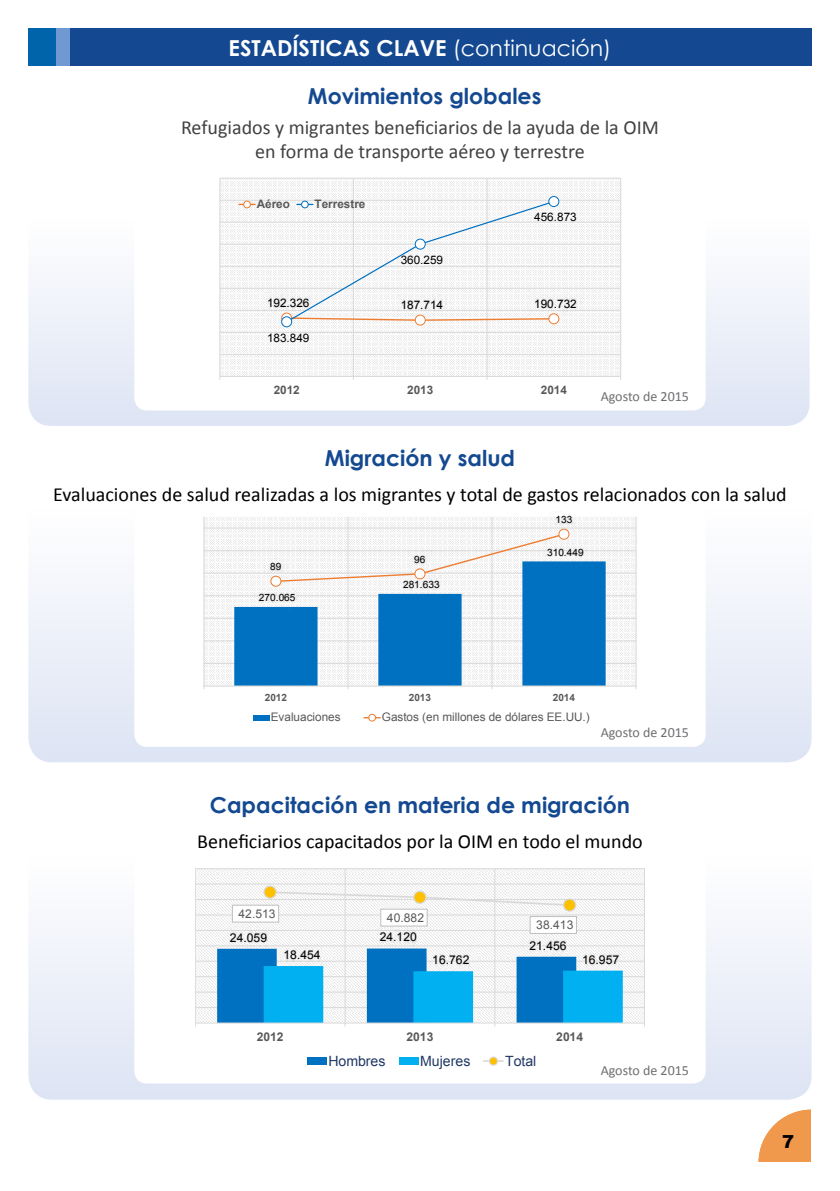
<style>
.page{position:relative;width:840px;height:1191px;background:#fff}
.page>*{position:absolute;margin:0;border:0;box-sizing:border-box;transform-origin:0 0}
.t1{font:700 22px "Century Gothic";color:#144991}
.t2{font:700 22px "Century Gothic";color:#fff}
.t3{font:20px "Calibri";color:#000}
.t4{font:20px/24px "Calibri";color:#414042;text-align:center}
.t5{font:900 18px "Arial";color:#000}
.t6{font:14.2px "Arial";color:#203864}
.t7{font:14px "Calibri";color:#6d6e71}
.t8{font:12px "Arial";letter-spacing:.005em;color:#000}
.t9{font:12px "Arial";letter-spacing:.005em;color:#595959}
.t10{font:700 12px "Arial";letter-spacing:.005em;color:#595959}
.t11{font:11.8px "Arial";color:#595959}
.t12{font:11.8px "Arial";color:#000}
.t13{font:700 11.8px "Arial";color:#595959}
.t14{font:10px "Arial";letter-spacing:.005em;color:#000}
.t15{font:700 10px "Arial";letter-spacing:.005em;color:#595959}
.s1{font-weight:400}
</style>
<div class="page">
<div style="left:28px;top:824px;width:783px;height:275px;background:linear-gradient(to bottom,#fff,#dde4f4);border-radius:24px"></div>
<div style="left:134px;top:838px;width:571px;height:245px;background:#fff;border-radius:13px"></div>
<div style="left:28px;top:474px;width:783px;height:288px;background:linear-gradient(to bottom,#fff,#dde4f4);border-radius:24px"></div>
<div style="left:134px;top:488px;width:571px;height:259px;background:#fff;border-radius:13px"></div>
<div style="left:28px;top:191px;width:781px;height:235px;background:linear-gradient(to bottom,#fff,#dde4f4);border-radius:23px"></div>
<svg style="left:758px;top:1109px;width:53px;height:53px"></svg>
<div style="left:28px;top:28px;width:783px;height:38px;background:#144991"></div>
<div style="left:52px;top:28px;width:17px;height:38px;background:#6f99d0"></div>
<div style="left:28px;top:28px;width:27px;height:38px;background:#0064aa"></div>
<div style="left:134px;top:152px;width:571px;height:258px;background:#fff;border-radius:13px"></div>
<div style="left:220px;top:178px;width:400px;height:198px;background:linear-gradient(to right,#f6f6f6,#f7f7f7)"></div>
<hr style="left:220px;top:354px;width:400px;height:1px;background:#d9d9d9">
<hr style="left:220px;top:332px;width:400px;height:1px;background:#d9d9d9">
<hr style="left:220px;top:310px;width:400px;height:1px;background:#d9d9d9">
<hr style="left:220px;top:288px;width:400px;height:1px;background:#d9d9d9">
<hr style="left:220px;top:266px;width:400px;height:1px;background:#d9d9d9">
<hr style="left:220px;top:244px;width:400px;height:1px;background:#d9d9d9">
<hr style="left:220px;top:222px;width:400px;height:1px;background:#d9d9d9">
<hr style="left:220px;top:200px;width:400px;height:1px;background:#d9d9d9">
<hr style="left:220px;top:178px;width:400px;height:1px;background:#d9d9d9">
<hr style="left:219px;top:178px;width:1px;height:198px;background:#d9d9d9">
<hr style="left:353px;top:178px;width:1px;height:198px;background:#d9d9d9">
<hr style="left:486px;top:178px;width:1px;height:198px;background:#d9d9d9">
<hr style="left:620px;top:178px;width:1px;height:198px;background:#d9d9d9">
<hr style="left:220px;top:376px;width:400px;height:1px;background:#d9d9d9">
<div style="left:281px;top:312px;width:11px;height:11px;border:1px solid #ed7d31;border-radius:50%"></div>
<div style="left:415px;top:315px;width:10px;height:10px;background:#ef9659;border-radius:50%"></div>
<div style="left:414px;top:314px;width:11px;height:11px;border:1px solid #ed7d31;border-radius:50%"></div>
<div style="left:548px;top:314px;width:10px;height:10px;background:#fff;border-radius:50%"></div>
<div style="left:548px;top:313px;width:11px;height:11px;border:1px solid #ed7d31;border-radius:50%"></div>
<div style="left:281px;top:317px;width:10px;height:10px;background:#fff;border-radius:50%"></div>
<div style="left:281px;top:316px;width:11px;height:11px;border:1px solid #0070c0;border-radius:50%"></div>
<svg style="left:548px;top:196px;width:10px;height:10px"></svg>
<div style="left:548px;top:196px;width:11px;height:11px;border:1px solid #0070c0;border-radius:50%"></div>
<img style="left:258px;top:290px;width:27px;height:28px">
<img style="left:260px;top:292px;width:25px;height:24px">
<img style="left:555px;top:291px;width:33px;height:28px">
<img style="left:555px;top:293px;width:31px;height:24px">
<div style="left:243px;top:201px;width:7px;height:7px;background:#fff;border-radius:50%"></div>
<div style="left:243px;top:201px;width:8px;height:7px;border:1px solid #ed7d31;border-radius:50%"></div>
<svg style="left:285px;top:200px;width:270px;height:123px"></svg>
<div style="left:301px;top:201px;width:7px;height:7px;background:#fff;border-radius:50%"></div>
<div style="left:301px;top:201px;width:7px;height:7px;border:1px solid #0070c0;border-radius:50%"></div>
<svg style="left:195px;top:868px;width:449px;height:198px"></svg>
<svg style="left:204px;top:517px;width:431px;height:168px"></svg>
<hr style="left:204px;top:663px;width:431px;height:1px;background:#d9d9d9">
<hr style="left:204px;top:640px;width:431px;height:1px;background:#d9d9d9">
<hr style="left:204px;top:618px;width:431px;height:1px;background:#d9d9d9">
<hr style="left:204px;top:595px;width:431px;height:1px;background:#d9d9d9">
<hr style="left:204px;top:573px;width:431px;height:1px;background:#d9d9d9">
<hr style="left:204px;top:550px;width:431px;height:1px;background:#d9d9d9">
<hr style="left:204px;top:528px;width:431px;height:1px;background:#d9d9d9">
<hr style="left:203px;top:517px;width:1px;height:169px;background:#d9d9d9">
<hr style="left:347px;top:517px;width:1px;height:169px;background:#d9d9d9">
<hr style="left:491px;top:517px;width:1px;height:169px;background:#d9d9d9">
<hr style="left:635px;top:517px;width:1px;height:169px;background:#d9d9d9">
<svg style="left:234px;top:561px;width:371px;height:124px;fill:#0070c0"></svg>
<hr style="left:204px;top:685px;width:431px;height:1px;background:#d9d9d9">
<svg style="left:274px;top:532px;width:291px;height:51px"></svg>
<div style="left:271px;top:576px;width:10px;height:10px;background:#fff;border-radius:50%"></div>
<div style="left:270px;top:575px;width:11px;height:12px;border:1px solid #ed7d31;border-radius:50%"></div>
<div style="left:414px;top:569px;width:11px;height:10px;background:#fff;border-radius:50%"></div>
<div style="left:414px;top:568px;width:11px;height:11px;border:1px solid #ed7d31;border-radius:50%"></div>
<div style="left:558px;top:529px;width:10px;height:10px;background:#fff;border-radius:50%"></div>
<div style="left:558px;top:528px;width:11px;height:12px;border:1px solid #ed7d31;border-radius:50%"></div>
<img style="left:251px;top:587px;width:60px;height:24px">
<img style="left:253px;top:589px;width:56px;height:20px">
<img style="left:395px;top:574px;width:60px;height:24px">
<img style="left:397px;top:576px;width:56px;height:20px">
<img style="left:539px;top:541px;width:60px;height:24px">
<img style="left:541px;top:543px;width:56px;height:20px">
<img style="left:262px;top:556px;width:27px;height:24px">
<img style="left:264px;top:558px;width:23px;height:20px">
<img style="left:406px;top:549px;width:27px;height:24px">
<img style="left:408px;top:551px;width:23px;height:20px">
<img style="left:547px;top:517px;width:33px;height:16px">
<img style="left:549px;top:514px;width:29px;height:17px">
<div style="left:253px;top:714px;width:16px;height:6px;background:#0070c0"></div>
<div style="left:368px;top:714px;width:8px;height:7px;border:1px solid #ed7d31;border-radius:50%"></div>
<p class="t2" style="left:228px;top:32px;width:384px">ESTADÍSTICAS CLAVE <span class="s1">(continuación)</span></p>
<p class="t1" style="left:308px;top:80px;width:235px">Movimientos globales</p>
<p class="t4" style="left:181px;top:116px;width:479px">Refugiados y migrantes beneficiarios de la ayuda de la OIM en forma de transporte aéreo y terrestre</p>
<p class="t13" style="left:256px;top:196px;width:35px">Aéreo</p>
<p class="t13" style="left:314px;top:196px;width:52px">Terrestre</p>
<p class="t12" style="left:400px;top:252px;width:44px">360.259</p>
<p class="t12" style="left:534px;top:209px;width:44px">456.873</p>
<p class="t12" style="left:267px;top:295px;width:44px">192.326</p>
<p class="t12" style="left:400px;top:297px;width:44px">187.714</p>
<p class="t12" style="left:534px;top:296px;width:44px">190.732</p>
<p class="t12" style="left:267px;top:330px;width:44px">183.849</p>
<p class="t13" style="left:273px;top:382px;width:28px">2012</p>
<p class="t13" style="left:407px;top:382px;width:28px">2013</p>
<p class="t13" style="left:540px;top:382px;width:28px">2014</p>
<p class="t7" style="left:600px;top:387px;width:90px">Agosto de 2015</p>
<p class="t1" style="left:324px;top:441px;width:192px">Migración y salud</p>
<p class="t3" style="left:53px;top:481px;width:734px">Evaluaciones de salud realizadas a los migrantes y total de gastos relacionados con la salud</p>
<p class="t14" style="left:270px;top:560px;width:13px">89</p>
<p class="t14" style="left:259px;top:591px;width:38px">270.065</p>
<p class="t14" style="left:414px;top:553px;width:13px">96</p>
<p class="t14" style="left:403px;top:578px;width:38px">281.633</p>
<p class="t14" style="left:555px;top:513px;width:18px">133</p>
<p class="t14" style="left:546px;top:545px;width:38px">310.449</p>
<p class="t15" style="left:264px;top:691px;width:24px">2012</p>
<p class="t15" style="left:408px;top:691px;width:24px">2013</p>
<p class="t15" style="left:552px;top:691px;width:24px">2014</p>
<p class="t11" style="left:271px;top:709px;width:71px">Evaluaciones</p>
<p class="t11" style="left:381px;top:709px;width:209px">Gastos (en millones de dólares EE.UU.)</p>
<p class="t7" style="left:600px;top:723px;width:90px">Agosto de 2015</p>
<p class="t1" style="left:210px;top:788px;width:421px">Capacitación en materia de migración</p>
<p class="t3" style="left:197px;top:828px;width:447px">Beneficiarios capacitados por la OIM en todo el mundo</p>
<p class="t9" style="left:238px;top:906px;width:39px">42.513</p>
<p class="t9" style="left:387px;top:910px;width:39px">40.882</p>
<p class="t8" style="left:230px;top:929px;width:39px">24.059</p>
<p class="t8" style="left:379px;top:929px;width:39px">24.120</p>
<p class="t8" style="left:283px;top:946px;width:39px">18.454</p>
<p class="t9" style="left:536px;top:917px;width:39px">38.413</p>
<p class="t8" style="left:529px;top:937px;width:39px">21.456</p>
<p class="t8" style="left:432px;top:952px;width:39px">16.762</p>
<p class="t8" style="left:581px;top:951px;width:39px">16.957</p>
<p class="t10" style="left:256px;top:1029px;width:28px">2012</p>
<p class="t10" style="left:406px;top:1029px;width:28px">2013</p>
<p class="t10" style="left:556px;top:1029px;width:28px">2014</p>
<p class="t6" style="left:328px;top:1051px;width:59px">Hombres</p>
<p class="t6" style="left:420px;top:1051px;width:52px">Mujeres</p>
<p class="t6" style="left:505px;top:1051px;width:33px">Total</p>
<p class="t7" style="left:600px;top:1061px;width:90px">Agosto de 2015</p>
<p class="t5" style="left:781px;top:1128px;width:14px">7</p>
</div>
